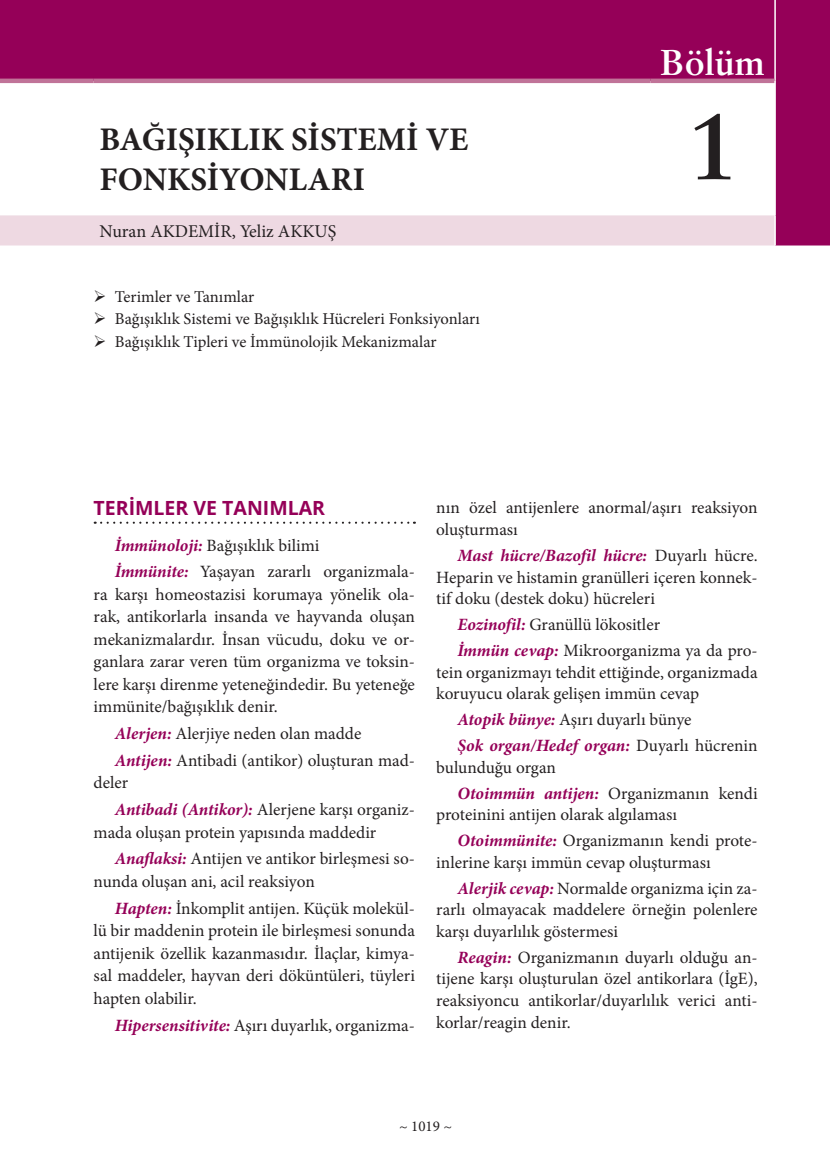
<style>
.page{position:relative;width:830px;height:1170px;background:#fff}
.page>*{position:absolute;margin:0;border:0;box-sizing:border-box;transform-origin:0 0}
.t1{font:700 93px "Sabon LT Std";color:#231f20}
.t2{font:700 36px "Sabon LT Std";color:#fff}
.bolum{font:700 33px/39.6px "Minion Pro";color:#231f20}
.baslik1{font:700 19.5px "Open Sans";color:#950058}
.bolum_yazar{font:18px "Minion Pro";color:#231f20}
.t3{font:17.25px/22.5px "Minion Pro";color:#231f20}
.t4{font:16.5px "Minion Pro";color:#231f20}
.t5{font:15px "Minion Pro";color:#231f20}
.s1{font-weight:700;font-style:italic;color:#950058}
</style>
<div class="page">
<svg style="left:0;top:0;width:829px;height:245px"></svg>
<div style="left:0;top:215px;width:774px;height:30px;background:#eed9e2"></div>
<hr style="left:774px;top:0;width:1px;height:81px;background:#fff">
<hr style="left:774px;top:81px;width:1px;height:134px;background:#fff">
<hr style="left:774px;top:215px;width:1px;height:30px;background:#fff">
<hr style="left:0;top:79px;width:94px;height:4px;background:#c07398">
<hr style="left:94px;top:79px;width:556px;height:4px;background:#c07398">
<hr style="left:650px;top:79px;width:124px;height:4px;background:#c07398">
<svg style="left:95px;top:521px;width:320px;height:2px"></svg>
<p class="t2" style="left:660px;top:40px;width:106px">Bölüm</p>
<p class="bolum" style="left:100px;top:119px;width:370px">BAĞIŞIKLIK SİSTEMİ VE<br>FONKSİYONLARI</p>
<p class="t1" style="left:686px;top:89px;width:53px">1</p>
<p class="bolum_yazar" style="left:100px;top:219px;width:238px">Nuran AKDEMİR, Yeliz AKKUŞ</p>
<p class="t4" style="left:115px;top:285px;width:141px">Terimler ve Tanımlar</p>
<p class="t4" style="left:115px;top:308px;width:366px">Bağışıklık Sistemi ve Bağışıklık Hücreleri Fonksiyonları</p>
<p class="t4" style="left:115px;top:330px;width:323px">Bağışıklık Tipleri ve İmmünolojik Mekanizmalar</p>
<p class="baslik1" style="left:94px;top:494px;width:233px">TERİMLER VE TANIMLAR</p>
<p class="t3" style="left:115px;top:534px;width:206px"><span class="s1">İmmünoloji:</span> Bağışıklık bilimi</p>
<p class="t3" style="left:94px;top:560px;width:323px;text-align:justify;text-indent:21px"><span class="s1">İmmünite:</span> Yaşayan zararlı organizmala&shy;ra karşı homeostazisi korumaya yönelik ola&shy;rak, antikorlarla insanda ve hayvanda oluşan mekanizmalardır. İnsan vücudu, doku ve or&shy;ganlara zarar veren tüm organizma ve toksin&shy;lere karşı direnme yeteneğindedir. Bu yeteneğe immünite/bağışıklık denir.</p>
<p class="t3" style="left:115px;top:722px;width:248px"><span class="s1">Alerjen:</span> Alerjiye neden olan madde</p>
<p class="t3" style="left:94px;top:749px;width:323px;text-indent:21px"><span class="s1">Antijen:</span> Antibadi (antikor) oluşturan mad&shy;deler</p>
<p class="t3" style="left:94px;top:798px;width:323px;text-indent:21px"><span class="s1">Antibadi (Antikor):</span> Alerjene karşı organiz&shy;mada oluşan protein yapısında maddedir</p>
<p class="t3" style="left:94px;top:847px;width:323px;text-indent:21px"><span class="s1">Anaflaksi:</span> Antijen ve antikor birleşmesi so&shy;nunda oluşan ani, acil reaksiyon</p>
<p class="t3" style="left:94px;top:897px;width:323px;text-align:justify;text-indent:21px"><span class="s1">Hapten:</span> İnkomplit antijen. Küçük molekül&shy;lü bir maddenin protein ile birleşmesi sonunda antijenik özellik kazanmasıdır. İlaçlar, kimya&shy;sal maddeler, hayvan deri döküntüleri, tüyleri hapten olabilir.</p>
<p class="t3" style="left:115px;top:1013px;width:301px"><span class="s1">Hipersensitivite:</span> Aşırı duyarlık, organizma-</p>
<p class="t3" style="left:436px;top:496px;width:323px">nın özel antijenlere anormal/aşırı reaksiyon oluşturması</p>
<p class="t3" style="left:436px;top:545px;width:323px;line-height:21.6px;text-align:justify;text-indent:21px"><span class="s1">Mast hücre/Bazofil hücre:</span> Duyarlı hücre.<br>Heparin ve histamin granülleri içeren konnek&shy;tif doku (destek doku) hücreleri</p>
<p class="t3" style="left:457px;top:613px;width:204px"><span class="s1">Eozinofil:</span> Granüllü lökositler</p>
<p class="t3" style="left:436px;top:640px;width:323px;line-height:21.6px;text-align:justify;text-indent:21px"><span class="s1">İmmün cevap:</span> Mikroorganizma ya da pro&shy;tein organizmayı tehdit ettiğinde, organizmada koruyucu olarak gelişen immün cevap</p>
<p class="t3" style="left:457px;top:708px;width:235px"><span class="s1">Atopik bünye:</span> Aşırı duyarlı bünye</p>
<p class="t3" style="left:436px;top:735px;width:323px;line-height:21.6px;text-indent:21px"><span class="s1">Şok organ/Hedef organ:</span> Duyarlı hücrenin bulunduğu organ</p>
<p class="t3" style="left:436px;top:782px;width:323px;line-height:21.6px;text-indent:21px"><span class="s1">Otoimmün antijen:</span> Organizmanın kendi proteinini antijen olarak algılaması</p>
<p class="t3" style="left:436px;top:829px;width:323px;line-height:21.6px;text-indent:21px"><span class="s1">Otoimmünite:</span> Organizmanın kendi prote&shy;inlerine karşı immün cevap oluşturması</p>
<p class="t3" style="left:436px;top:877px;width:323px;line-height:21.6px;text-align:justify;text-indent:21px"><span class="s1">Alerjik cevap:</span> Normalde organizma için za&shy;rarlı olmayacak maddelere örneğin polenlere karşı duyarlılık göstermesi</p>
<p class="t3" style="left:436px;top:946px;width:323px;line-height:21.6px;text-align:justify;text-indent:21px"><span class="s1">Reagin:</span> Organizmanın duyarlı olduğu an&shy;tijene karşı oluşturulan özel antikorlara (İgE), reaksiyoncu antikorlar/duyarlılık verici anti&shy;korlar/reagin denir.</p>
<p class="t5" style="left:399px;top:1116px;width:55px">~ 1019 ~</p>
</div>
